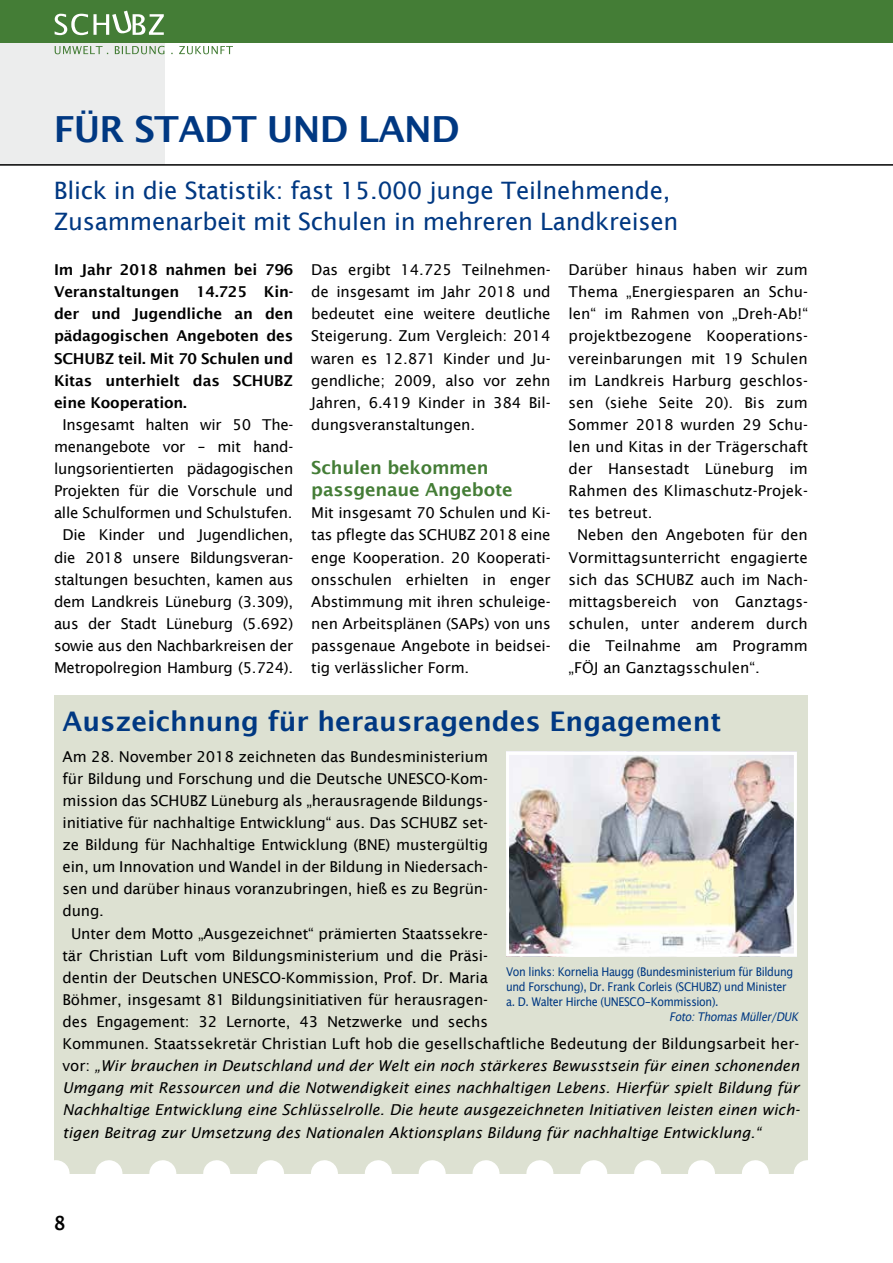
<style>
.page{position:relative;width:893px;height:1263px;background:#fff}
.page>*{position:absolute;margin:0;border:0;box-sizing:border-box;transform-origin:0 0}
.t1{font:600 36px "Lucida Sans";letter-spacing:-.02em;color:#003882}
.t2{font:600 27px "Lucida Sans";color:#003882}
.t3{font:24px/31.5px "Lucida Sans";letter-spacing:-.01em;color:#003882}
.t4{font:600 19.5px "Lucida Sans";color:#000;scale:.9 1}
.t5{font:600 18px/22px "Lucida Sans";letter-spacing:-.01em;color:#447d36}
.t6{font:15px/22px "Lucida Sans";letter-spacing:-.01em;color:#000;text-align:justify}
.t7{font:italic 15px "Lucida Sans";color:#000}
.t8{font:600 15px/22px "Lucida Sans";letter-spacing:-.01em;color:#000;text-align:justify}
.t9{font:12px/15px "Lucida Grande";letter-spacing:-.03em;color:#003882;scale:.9 1}
.t10{font:italic 12px "Lucida Grande";color:#003882;scale:.9 1}
.s1{font-style:normal}
</style>
<div class="page">
<div style="left:0;top:0;width:164px;height:164px;background:#eceded"></div>
<hr style="left:0;top:164px;width:893px;height:2px;background:#000">
<div style="left:0;top:0;width:893px;height:43px;background:#447d36"></div>
<svg style="left:55px;top:46px;width:178px;height:8px"></svg>
<svg style="left:55px;top:11px;width:109px;height:24px"></svg>
<div style="left:54px;top:695px;width:754px;height:479px;background:#dde1d2"></div>
<svg style="left:109px;top:1160px;width:660px;height:14px"></svg>
<svg style="left:55px;top:1160px;width:1px;height:14px"></svg>
<svg style="left:807px;top:1160px;width:1px;height:14px"></svg>
<img style="left:510px;top:756px;width:283px;height:196px">
<div style="left:506px;top:752px;width:291px;height:204px;border:3px solid #fff"></div>
<h1 class="t1" style="left:54px;top:109px;width:407px">FÜR STADT UND LAND</h1>
<h3 class="t3" style="left:54px;top:174px;width:626px">Blick in die Statistik: fast 15.000 junge Teilnehmende,<br>Zusammenarbeit mit Schulen in mehreren Landkreisen</h3>
<p class="t8" style="left:54px;top:259px;width:241px">Im Jahr 2018 nahmen bei 796<br>Veranstaltungen 14.725 Kin&shy;der und Jugendliche an den pädagogischen Angeboten des SCHUBZ teil. Mit 70 Schulen und Kitas unterhielt das SCHUBZ eine Kooperation.</p>
<p class="t6" style="left:54px;top:413px;width:241px;text-align:center">Insgesamt halten wir 50 The&shy;menangebote vor – mit hand&shy;lungsorientierten pädagogischen<br>Projekten für die Vorschule und alle Schulformen und Schulstufen.<br>Die Kinder und Jugendlichen, die 2018 unsere Bildungsveran&shy;staltungen besuchten, kamen aus dem Landkreis Lüneburg (3.309), aus der Stadt Lüneburg (5.692) sowie aus den Nachbarkreisen der<br>Metropolregion Hamburg (5.724).</p>
<p class="t6" style="left:311px;top:259px;width:241px">Das ergibt 14.725 Teilnehmen&shy;de insgesamt im Jahr 2018 und bedeutet eine weitere deutliche Steigerung. Zum Vergleich: 2014 waren es 12.871 Kinder und Ju&shy;gendliche; 2009, also vor zehn Jahren, 6.419 Kinder in 384 Bil&shy;dungsveranstaltungen.</p>
<p class="t5" style="left:311px;top:457px;width:203px">Schulen bekommen passgenaue Angebote</p>
<p class="t6" style="left:311px;top:502px;width:241px">Mit insgesamt 70 Schulen und Ki&shy;tas pflegte das SCHUBZ 2018 eine enge Kooperation. 20 Kooperati&shy;onsschulen erhielten in enger Abstimmung mit ihren schuleige&shy;nen Arbeitsplänen (SAPs) von uns passgenaue Angebote in beidsei&shy;tig verlässlicher Form.</p>
<p class="t6" style="left:569px;top:259px;width:241px">Darüber hinaus haben wir zum</p>
<p class="t6" style="left:569px;top:281px;width:241px">Thema „Energiesparen an Schu-</p>
<p class="t6" style="left:569px;top:303px;width:241px">len“ im Rahmen von „Dreh-Ab!“</p>
<p class="t6" style="left:569px;top:325px;width:241px">projektbezogene Kooperations-</p>
<p class="t6" style="left:569px;top:347px;width:241px">vereinbarungen mit 19 Schulen</p>
<p class="t6" style="left:569px;top:369px;width:241px">im Landkreis Harburg geschlos-</p>
<p class="t6" style="left:569px;top:391px;width:241px">sen (siehe Seite 20). Bis zum</p>
<p class="t6" style="left:569px;top:413px;width:241px">Sommer 2018 wurden 29 Schu-</p>
<p class="t6" style="left:569px;top:436px;width:241px">len und Kitas in der Trägerschaft</p>
<p class="t6" style="left:569px;top:458px;width:241px">der Hansestadt Lüneburg im</p>
<p class="t6" style="left:569px;top:480px;width:241px">Rahmen des Klimaschutz-Projek-</p>
<p class="t6" style="left:569px;top:502px;width:85px">tes betreut.</p>
<p class="t6" style="left:577px;top:524px;width:232px">Neben den Angeboten für den</p>
<p class="t6" style="left:569px;top:546px;width:241px">Vormittagsunterricht engagierte</p>
<p class="t6" style="left:569px;top:568px;width:241px">sich das SCHUBZ auch im Nach-</p>
<p class="t6" style="left:569px;top:590px;width:241px">mittagsbereich von Ganztags-</p>
<p class="t6" style="left:569px;top:612px;width:241px">schulen, unter anderem durch</p>
<p class="t6" style="left:569px;top:635px;width:241px">die Teilnahme am Programm</p>
<p class="t6" style="left:569px;top:657px;width:193px">„FÖJ an Ganztagsschulen“.</p>
<h2 class="t2" style="left:63px;top:705px;width:660px">Auszeichnung für herausragendes Engagement</h2>
<p class="t6" style="left:63px;top:745px;width:427px">Am 28. November 2018 zeichneten das Bundesministerium</p>
<p class="t6" style="left:63px;top:767px;width:427px">für Bildung und Forschung und die Deutsche UNESCO-Kom-</p>
<p class="t6" style="left:63px;top:789px;width:427px">mission das SCHUBZ Lüneburg als „herausragende Bildungs-</p>
<p class="t6" style="left:63px;top:811px;width:427px">initiative für nachhaltige Entwicklung“ aus. Das SCHUBZ set-</p>
<p class="t6" style="left:63px;top:834px;width:427px">ze Bildung für Nachhaltige Entwicklung (BNE) mustergültig</p>
<p class="t6" style="left:63px;top:856px;width:427px">ein, um Innovation und Wandel in der Bildung in Niedersach-</p>
<p class="t6" style="left:63px;top:878px;width:427px">sen und darüber hinaus voranzubringen, hieß es zu Begrün-</p>
<p class="t6" style="left:63px;top:900px;width:43px">dung.</p>
<p class="t6" style="left:71px;top:922px;width:418px">Unter dem Motto „Ausgezeichnet“ prämierten Staatssekre-</p>
<p class="t6" style="left:63px;top:944px;width:427px">tär Christian Luft vom Bildungsministerium und die Präsi-</p>
<p class="t6" style="left:63px;top:966px;width:427px">dentin der Deutschen UNESCO-Kommission, Prof. Dr. Maria</p>
<p class="t6" style="left:63px;top:988px;width:427px">Böhmer, insgesamt 81 Bildungsinitiativen für herausragen-</p>
<p class="t6" style="left:63px;top:1010px;width:427px">des Engagement: 32 Lernorte, 43 Netzwerke und sechs</p>
<p class="t6" style="left:63px;top:1033px;width:738px">Kommunen. Staatssekretär Christian Luft hob die gesellschaftliche Bedeutung der Bildungsarbeit her-</p>
<p class="t7" style="left:63px;top:1057px;width:738px"><span class="s1">vor:</span> „Wir brauchen in Deutschland und der Welt ein noch stärkeres Bewusstsein für einen schonenden</p>
<p class="t7" style="left:63px;top:1079px;width:738px">Umgang mit Ressourcen und die Notwendigkeit eines nachhaltigen Lebens. Hierfür spielt Bildung für</p>
<p class="t7" style="left:63px;top:1101px;width:739px">Nachhaltige Entwicklung eine Schlüsselrolle. Die heute ausgezeichneten Initiativen leisten einen wich-</p>
<p class="t7" style="left:63px;top:1123px;width:700px">tigen Beitrag zur Umsetzung des Nationalen Aktionsplans Bildung für nachhaltige Entwicklung.“</p>
<p class="t9" style="left:506px;top:964px;width:321px">Von links: Kornelia Haugg (Bundesministerium für Bildung und Forschung), Dr. Frank Corleis (SCHUBZ) und Minister a. D. Walter Hirche (UNESCO-Kommission).</p>
<p class="t10" style="left:669px;top:1009px;width:149px">Foto:ThomasMüller/DUK</p>
<h3 class="t4" style="left:54px;top:1212px;width:14px">8</h3>
</div>
